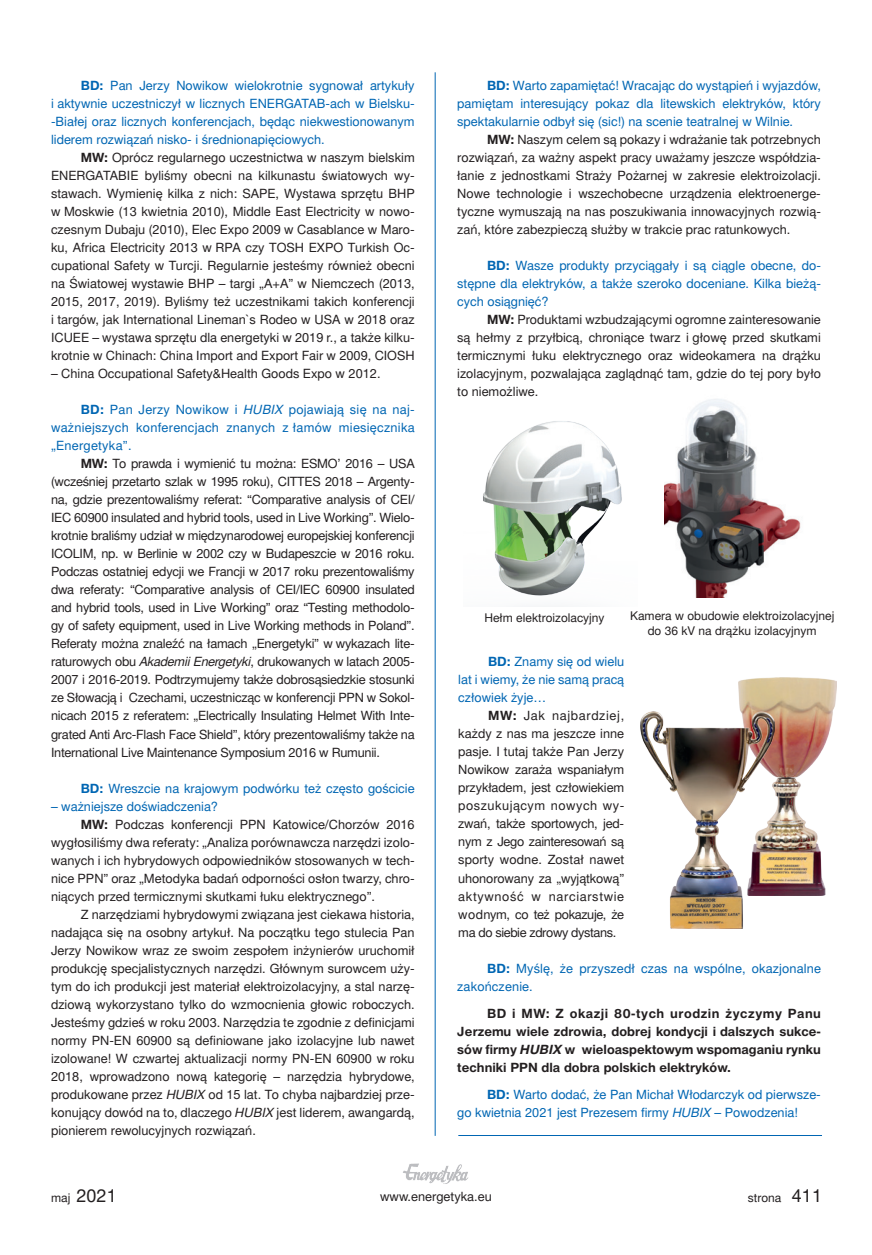
<style>
.page{position:relative;width:872px;height:1255px;background:#fff}
.page>*{position:absolute;margin:0;border:0;box-sizing:border-box;transform-origin:0 0}
.t1{font:18px "Switzer EFN";color:#231f20}
.t2{font:12.75px/18px "Switzer EFN";color:#231f20;text-align:justify}
.t3{font:12.75px/18px "Switzer EFN";color:#0166b3;text-align:justify}
.t4{font:700 12.75px/18px "Switzer EFN";color:#231f20;text-align:justify}
.t5{font:12px/15px "Switzer EFN";color:#231f20;text-align:center}
.s1{font-weight:700}
.s2{font-style:italic}
.s3{font-size:12px}
.s4{font-size:18px}
</style>
<div class="page">
<hr style="left:435px;top:72px;width:1px;height:1063px;background:#0166b3">
<img style="left:403px;top:1163px;width:66px;height:21px">
<img style="left:664px;top:399px;width:137px;height:199px">
<hr style="left:458px;top:1135px;width:364px;height:1px;background:#0166b3">
<img style="left:738px;top:677px;width:99px;height:218px">
<img style="left:640px;top:711px;width:134px;height:218px">
<img style="left:483px;top:421px;width:139px;height:175px">
<p class="t3" style="left:51px;top:77px;width:365px;text-indent:30px"><span class="s1">BD:</span> Pan Jerzy Nowikow wielokrotnie sygnował artykuły i aktywnie uczestniczył w licznych ENERGATAB-ach w Bielsku--Białej oraz licznych konferencjach, będąc niekwestionowanym liderem rozwiązań nisko- i średnionapięciowych.</p>
<p class="t2" style="left:51px;top:149px;width:365px;text-indent:30px"><span class="s1">MW:</span> Oprócz regularnego uczestnictwa w naszym bielskim ENERGATABIE byliśmy obecni na kilkunastu światowych wy&shy;stawach. Wymienię kilka z nich: SAPE, Wystawa sprzętu BHP w Moskwie (13 kwietnia 2010), Middle East Electricity w nowo&shy;czesnym Dubaju (2010), Elec Expo 2009 w Casablance w Maro&shy;ku, Africa Electricity 2013 w RPA czy TOSH EXPO Turkish Oc&shy;cupational Safety w Turcji. Regularnie jesteśmy również obecni na Światowej wystawie BHP – targi „A+A” w Niemczech (2013, 2015, 2017, 2019). Byliśmy też uczestnikami takich konferencji i targów, jak International Lineman`s Rodeo w USA w 2018 oraz ICUEE – wystawa sprzętu dla energetyki w 2019 r., a także kilku&shy;krotnie w Chinach: China Import and Export Fair w 2009, CIOSH</p>
<p class="t2" style="left:51px;top:365px;width:331px">– China Occupational Safety&amp;Health Goods Expo w 2012.</p>
<p class="t3" style="left:51px;top:401px;width:365px;text-indent:30px"><span class="s1">BD:</span> Pan Jerzy Nowikow i <span class="s2">HUBIX</span> pojawiają się na naj&shy;ważniejszych konferencjach znanych z łamów miesięcznika „Energetyka”.</p>
<p class="t2" style="left:51px;top:455px;width:365px;text-indent:30px"><span class="s1">MW:</span> To prawda i wymienić tu można: ESMO’ 2016 – USA (wcześniej przetarto szlak w 1995 roku), CITTES 2018 – Argenty&shy;na, gdzie prezentowaliśmy referat: “Comparative analysis of CEI/ IEC 60900 insulated and hybrid tools, used in Live Working”. Wielo&shy;krotnie braliśmy udział w międzynarodowej europejskiej konferencji ICOLIM, np. w Berlinie w 2002 czy w Budapeszcie w 2016 roku.<br>Podczas ostatniej edycji we Francji w 2017 roku prezentowaliśmy dwa referaty: “Comparative analysis of CEI/IEC 60900 insulated and hybrid tools, used in Live Working” oraz “Testing methodolo&shy;gy of safety equipment, used in Live Working methods in Poland”.<br>Referaty można znaleźć na łamach „Energetyki” w wykazach lite&shy;raturowych obu <span class="s2">Akademii Energetyki</span>, drukowanych w latach 2005- 2007 i 2016-2019. Podtrzymujemy także dobrosąsiedzkie stosunki ze Słowacją i Czechami, uczestnicząc w konferencji PPN w Sokol&shy;nicach 2015 z referatem: „Electrically Insulating Helmet With Inte&shy;grated Anti Arc-Flash Face Shield”, który prezentowaliśmy także na International Live Maintenance Symposium 2016 w Rumunii.</p>
<p class="t3" style="left:81px;top:779px;width:335px"><span class="s1">BD:</span> Wreszcie na krajowym podwórku też często gościcie</p>
<p class="t3" style="left:51px;top:797px;width:168px">– ważniejsze doświadczenia?</p>
<p class="t2" style="left:81px;top:815px;width:335px"><span class="s1">MW:</span> Podczas konferencji PPN Katowice/Chorzów 2016</p>
<p class="t2" style="left:51px;top:833px;width:365px">wygłosiliśmy dwa referaty: „Analiza porównawcza narzędzi izolo-</p>
<p class="t2" style="left:51px;top:851px;width:365px">wanych i ich hybrydowych odpowiedników stosowanych w tech-</p>
<p class="t2" style="left:51px;top:869px;width:365px">nice PPN” oraz „Metodyka badań odporności osłon twarzy, chro-</p>
<p class="t2" style="left:51px;top:887px;width:325px">niących przed termicznymi skutkami łuku elektrycznego”.</p>
<p class="t2" style="left:81px;top:905px;width:335px">Z narzędziami hybrydowymi związana jest ciekawa historia,</p>
<p class="t2" style="left:51px;top:923px;width:365px">nadająca się na osobny artykuł. Na początku tego stulecia Pan</p>
<p class="t2" style="left:51px;top:941px;width:365px">Jerzy Nowikow wraz ze swoim zespołem inżynierów uruchomił</p>
<p class="t2" style="left:51px;top:959px;width:365px">produkcję specjalistycznych narzędzi. Głównym surowcem uży-</p>
<p class="t2" style="left:51px;top:977px;width:365px">tym do ich produkcji jest materiał elektroizolacyjny, a stal narzę-</p>
<p class="t2" style="left:51px;top:995px;width:365px">dziową wykorzystano tylko do wzmocnienia głowic roboczych.</p>
<p class="t2" style="left:51px;top:1013px;width:365px">Jesteśmy gdzieś w roku 2003. Narzędzia te zgodnie z definicjami</p>
<p class="t2" style="left:51px;top:1031px;width:365px">normy PN-EN 60900 są definiowane jako izolacyjne lub nawet</p>
<p class="t2" style="left:51px;top:1049px;width:365px">izolowane! W czwartej aktualizacji normy PN-EN 60900 w roku</p>
<p class="t2" style="left:51px;top:1067px;width:365px">2018, wprowadzono nową kategorię – narzędzia hybrydowe,</p>
<p class="t2" style="left:51px;top:1085px;width:365px">produkowane przez <span class="s2">HUBIX</span> od 15 lat. To chyba najbardziej prze-</p>
<p class="t2" style="left:51px;top:1103px;width:365px">konujący dowód na to, dlaczego <span class="s2">HUBIX</span> jest liderem, awangardą,</p>
<p class="t2" style="left:51px;top:1121px;width:206px">pionierem rewolucyjnych rozwiązań.</p>
<p class="t3" style="left:457px;top:77px;width:365px;text-indent:30px"><span class="s1">BD:</span> Warto zapamiętać! Wracając do wystąpień i wyjazdów, pamiętam interesujący pokaz dla litewskich elektryków, który spektakularnie odbył się (sic!) na scenie teatralnej w Wilnie.</p>
<p class="t2" style="left:457px;top:131px;width:365px;text-indent:30px"><span class="s1">MW:</span> Naszym celem są pokazy i wdrażanie tak potrzebnych rozwiązań, za ważny aspekt pracy uważamy jeszcze współdzia&shy;łanie z jednostkami Straży Pożarnej w zakresie elektroizolacji.<br>Nowe technologie i wszechobecne urządzenia elektroenerge&shy;tyczne wymuszają na nas poszukiwania innowacyjnych rozwią&shy;zań, które zabezpieczą służby w trakcie prac ratunkowych.</p>
<p class="t3" style="left:457px;top:257px;width:365px;text-indent:30px"><span class="s1">BD:</span> Wasze produkty przyciągały i są ciągle obecne, do&shy;stępne dla elektryków, a także szeroko doceniane. Kilka bieżą&shy;cych osiągnięć?</p>
<p class="t2" style="left:457px;top:311px;width:365px;text-indent:30px"><span class="s1">MW:</span> Produktami wzbudzającymi ogromne zainteresowanie są hełmy z przyłbicą, chroniące twarz i głowę przed skutkami termicznymi łuku elektrycznego oraz wideokamera na drążku izolacyjnym, pozwalająca zaglądnąć tam, gdzie do tej pory było to niemożliwe.</p>
<p class="t5" style="left:484px;top:611px;width:122px">Hełm elektroizolacyjny</p>
<p class="t5" style="left:630px;top:608px;width:206px">Kamera w obudowie elektroizolacyjnej do 36 kV na drążku izolacyjnym</p>
<p class="t3" style="left:458px;top:653px;width:167px;text-indent:30px"><span class="s1">BD:</span> Znamy się od wielu lat i wiemy, że nie samą pracą człowiek żyje…</p>
<p class="t2" style="left:458px;top:707px;width:167px;text-indent:30px"><span class="s1">MW:</span> Jak najbardziej, każdy z nas ma jeszcze inne pasje. I tutaj także Pan Jerzy Nowikow zaraża wspaniałym przykładem, jest człowiekiem poszukującym nowych wy&shy;zwań, także sportowych, jed&shy;nym z Jego zainteresowań są sporty wodne. Został nawet uhonorowany za „wyjątkową” aktywność w narciarstwie wodnym, co też pokazuje, że ma do siebie zdrowy dystans.</p>
<p class="t3" style="left:457px;top:959px;width:365px;text-indent:30px"><span class="s1">BD:</span> Myślę, że przyszedł czas na wspólne, okazjonalne zakończenie.</p>
<p class="t4" style="left:457px;top:1004px;width:365px;text-indent:30px">BD i MW: Z okazji 80-tych urodzin życzymy Panu Jerzemu wiele zdrowia, dobrej kondycji i dalszych sukce&shy;sów firmy <span class="s2">HUBIX</span> w wieloaspektowym wspomaganiu rynku techniki PPN dla dobra polskich elektryków.</p>
<p class="t3" style="left:457px;top:1085px;width:365px;text-indent:30px"><span class="s1">BD:</span> Warto dodać, że Pan Michał Włodarczyk od pierwsze&shy;go kwietnia 2021 jest Prezesem firmy <span class="s2">HUBIX</span> – Powodzenia!</p>
<h1 class="t1" style="left:51px;top:1185px;width:67px"><span class="s3">maj</span> 2021</h1>
<p class="t2" style="left:380px;top:1188px;width:113px">www.energetyka.eu</p>
<p class="t5" style="left:748px;top:1190px;width:76px">strona <span class="s4">411</span></p>
</div>
